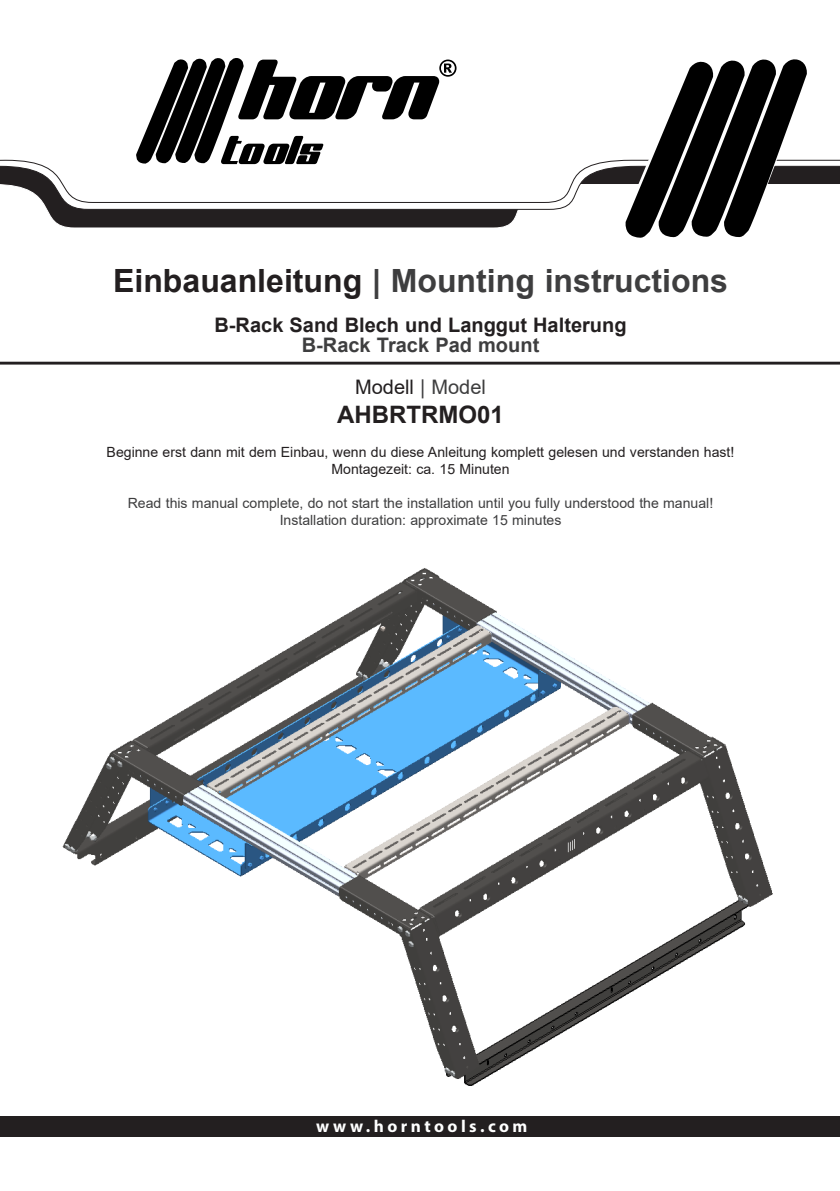
<style>
.page{position:relative;width:840px;height:1191px;background:#fff}
.page>*{position:absolute;margin:0;border:0;box-sizing:border-box;transform-origin:0 0}
.t1{font:700 32px "Arial";color:#3e3e3f}
.t2{font:700 24px "Arial";color:#231f20}
.t3{font:700 20px "Arial";color:#231f20}
.t4{font:700 20px "Arial";color:#3e3e3f}
.t5{font:20px "Arial";color:#231f20}
.t6{font:700 17.2px "Myriad Pro";letter-spacing:.2em;color:#fff}
.t7{font:14px "Arial";color:#3e3e3f}
.t8{font:14px "Arial";color:#231f20}
.s1{color:#231f20}
.s2{color:#3e3e3f}
</style>
<div class="page">
<svg style="left:47px;top:210px;width:471px;height:18px"></svg>
<svg style="left:43px;top:203px;width:528px;height:7px"></svg>
<svg style="left:0;top:65px;width:839px;height:138px"></svg>
<svg style="left:135px;top:58px;width:321px;height:107px"></svg>
<svg style="left:623px;top:59px;width:184px;height:179px"></svg>
<div style="left:0;top:1116px;width:839px;height:20px;background:#231f20"></div>
<hr style="left:0;top:362px;width:839px;height:2px;background:#231f20">
<img style="left:62px;top:568px;width:711px;height:518px">
<p class="t1" style="left:113px;top:259px;width:616px"><span class="s1">Einbauanleitung</span> | Mounting instructions</p>
<p class="t3" style="left:214px;top:311px;width:413px">B-Rack Sand Blech und Langgut Halterung</p>
<p class="t4" style="left:301px;top:331px;width:239px">B-Rack Track Pad mount</p>
<p class="t5" style="left:355px;top:373px;width:132px">Modell <span class="s2">| Model</span></p>
<p class="t2" style="left:337px;top:397px;width:168px">AHBRTRMO01</p>
<p class="t8" style="left:107px;top:443px;width:629px">Beginne erst dann mit dem Einbau, wenn du diese Anleitung komplett gelesen und verstanden hast!</p>
<p class="t8" style="left:331px;top:459px;width:179px">Montagezeit: ca. 15 Minuten</p>
<p class="t7" style="left:128px;top:493px;width:586px">Read this manual complete, do not start the installation until you fully understood the manual!</p>
<p class="t7" style="left:279px;top:510px;width:283px">Installation duration: approximate 15 minutes</p>
<p class="t6" style="left:316px;top:1114px;width:212px">www.horntools.com</p>
</div>
